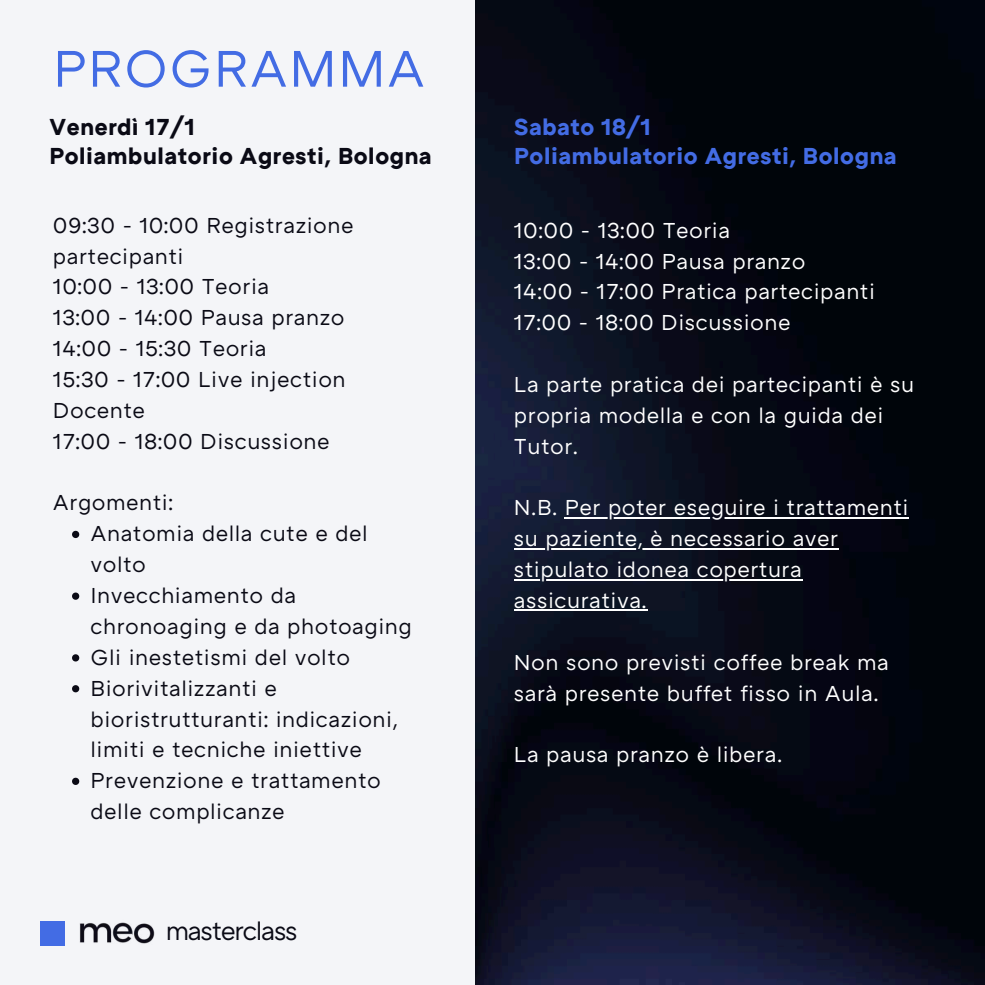
<style>
.page{position:relative;width:985px;height:985px;background:#fff}
.page>*{position:absolute;margin:0;border:0;box-sizing:border-box;transform-origin:0 0}
.t1{font:52.5px "ATC Arquette";letter-spacing:.02em;color:#436ce4}
.t2{font:26.43px "ATC Arquette";letter-spacing:-.05em;color:#0a0a15}
.t3{font:700 23.62px/28.9px "ATC Arquette";color:#0a0a15}
.t4{font:700 23.62px/28.9px "ATC Arquette";color:#436ce4}
.t5{font:22.05px/30.8px "ATC Arquette";letter-spacing:.02em;color:#0a0a15}
.t6{font:22.05px/30.8px "ATC Arquette";letter-spacing:.02em;color:#fff}
</style>
<div class="page">
<div style="left:0;top:0;width:984px;height:984px;background:#f4f5f8"></div>
<img style="left:475px;top:0;width:509px;height:984px">
<svg style="left:72px;top:530px;width:7px;height:8px"></svg>
<svg style="left:72px;top:592px;width:7px;height:7px"></svg>
<svg style="left:72px;top:654px;width:7px;height:7px"></svg>
<svg style="left:72px;top:685px;width:7px;height:7px"></svg>
<svg style="left:72px;top:777px;width:7px;height:7px"></svg>
<hr style="left:564px;top:516px;width:344px;height:2px;background:#fff">
<hr style="left:514px;top:547px;width:324px;height:2px;background:#fff">
<hr style="left:514px;top:578px;width:288px;height:2px;background:#fff">
<hr style="left:514px;top:609px;width:133px;height:2px;background:#fff">
<div style="left:41px;top:921px;width:24px;height:24px;background:#436ce4"></div>
<img style="left:80px;top:922px;width:74px;height:22px">
<h1 class="t1" style="left:53px;top:39px;width:373px">PROGRAMMA</h1>
<p class="t3" style="left:49px;top:113px;width:384px">Venerdì 17/1<br>Poliambulatorio Agresti, Bologna</p>
<p class="t5" style="left:53px;top:210px;width:302px">09:30 - 10:00 Registrazione partecipanti<br>10:00 - 13:00 Teoria<br>13:00 - 14:00 Pausa pranzo<br>14:00 - 15:30 Teoria<br>15:30 - 17:00 Live injection<br>Docente<br>17:00 - 18:00 Discussione</p>
<p class="t5" style="left:91px;top:488px;width:323px;text-indent:-38px">Argomenti:<br>Anatomia della cute e del volto<br>Invecchiamento da chronoaging e da photoaging<br>Gli inestetismi del volto<br>Biorivitalizzanti e bioristrutturanti: indicazioni, limiti e tecniche iniettive<br>Prevenzione e trattamento delle complicanze</p>
<p class="t2" style="left:166px;top:915px;width:134px">masterclass</p>
<p class="t4" style="left:514px;top:113px;width:384px">Sabato 18/1<br>Poliambulatorio Agresti, Bologna</p>
<p class="t6" style="left:514px;top:215px;width:362px">10:00 - 13:00 Teoria<br>13:00 - 14:00 Pausa pranzo<br>14:00 - 17:00 Pratica partecipanti<br>17:00 - 18:00 Discussione</p>
<p class="t6" style="left:514px;top:370px;width:402px">La parte pratica dei partecipanti è su propria modella e con la guida dei<br>Tutor.</p>
<p class="t6" style="left:514px;top:493px;width:396px">N.B. Per poter eseguire i trattamenti su paziente, è necessario aver stipulato idonea copertura assicurativa.</p>
<p class="t6" style="left:514px;top:647px;width:376px">Non sono previsti coffee break ma sarà presente buffet fisso in Aula.</p>
<p class="t6" style="left:514px;top:740px;width:270px">La pausa pranzo è libera.</p>
</div>
